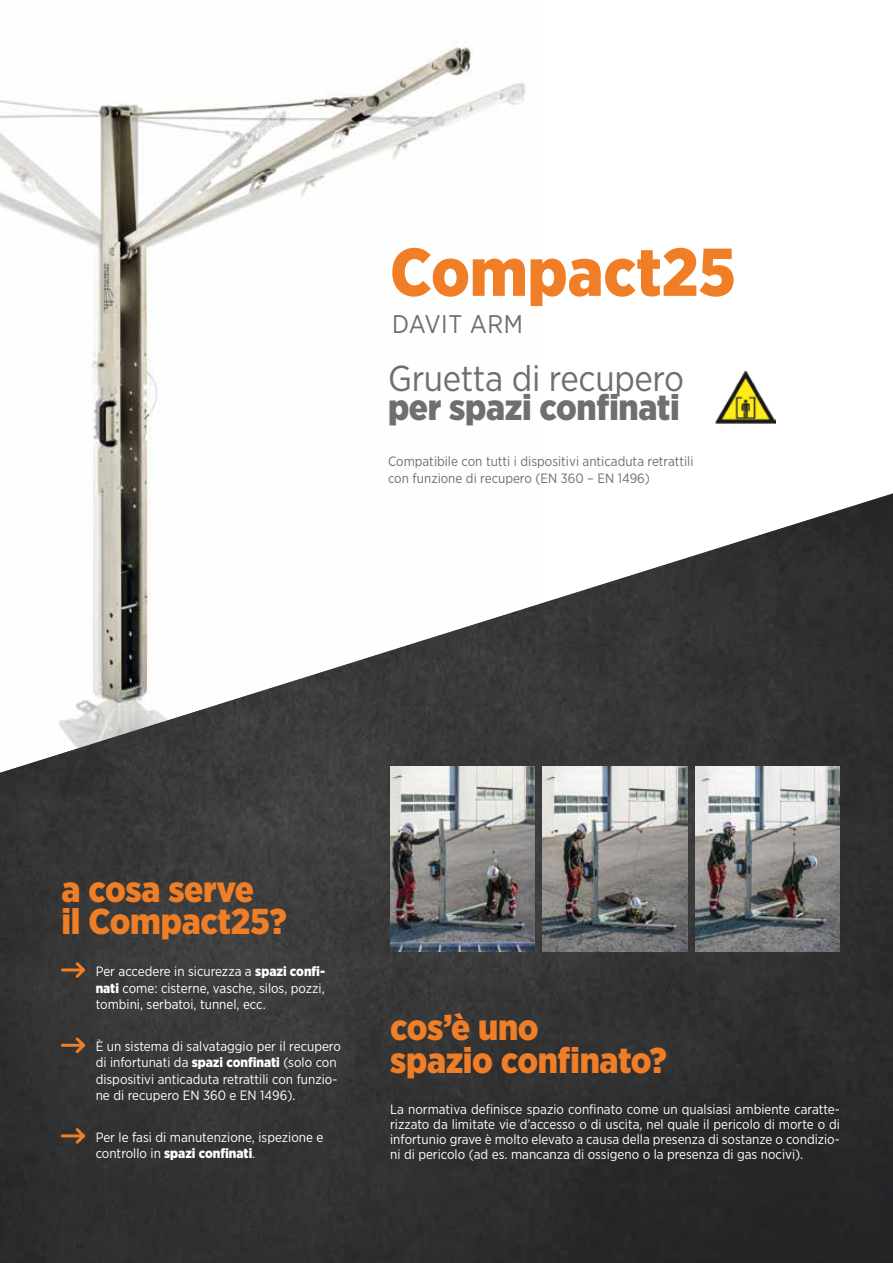
<style>
.page{position:relative;width:893px;height:1263px;background:#fff}
.page>*{position:absolute;margin:0;border:0;box-sizing:border-box;transform-origin:0 0}
.t1{font:900 67.5px "Gotham Narrow";color:#f07e26}
.t2{font:900 36px/32.5px "Gotham Narrow";letter-spacing:-.01em;color:#f07e26}
.t3{font:36px "Gotham Narrow";letter-spacing:-.01em;color:#706f6f}
.t4{font:900 36px "Gotham Narrow";letter-spacing:-.01em;color:#706f6f}
.t5{font:25.5px "Gotham Narrow";letter-spacing:.02em;color:#706f6f}
.t6{font:13.5px/16.5px "Gotham Narrow";color:#fff;text-align:justify}
.t7{font:13.5px/16.5px "Gotham Narrow";color:#706f6f}
.s1{font-weight:900}
</style>
<div class="page">
<img style="left:0;top:46px;width:525px;height:447px">
<img style="left:0;top:493px;width:893px;height:770px">
<svg style="left:59px;top:959px;width:29px;height:21px"></svg>
<svg style="left:59px;top:1035px;width:29px;height:21px"></svg>
<svg style="left:59px;top:1125px;width:29px;height:21px"></svg>
<img style="left:716px;top:370px;width:59px;height:54px">
<img style="left:390px;top:766px;width:145px;height:185px">
<img style="left:695px;top:766px;width:145px;height:185px">
<img style="left:543px;top:766px;width:144px;height:185px">
<h1 class="t1" style="left:390px;top:227px;width:347px">Compact25</h1>
<h3 class="t5" style="left:392px;top:308px;width:132px">DAVIT ARM</h3>
<h2 class="t3" style="left:388px;top:356px;width:298px">Gruetta di recupero</h2>
<h2 class="t4" style="left:388px;top:383px;width:293px">per spazi confinati</h2>
<p class="t7" style="left:388px;top:453px;width:307px">Compatibile con tutti i dispositivi anticaduta retrattili con funzione di recupero (EN 360 – EN 1496)</p>
<h2 class="t2" style="left:62px;top:872px;width:227px">a cosa serve<br>il Compact25?</h2>
<p class="t6" style="left:96px;top:963px;width:231px">Per accedere in sicurezza a <span class="s1">spazi confi&shy;nati</span> come: cisterne, vasche, silos, pozzi, tombini, serbatoi, tunnel, ecc.</p>
<p class="t6" style="left:96px;top:1037px;width:247px;text-align:left">È un sistema di salvataggio per il recupero di infortunati da <span class="s1">spazi confinati</span> (solo con dispositivi anticaduta retrattili con funzio&shy;ne di recupero EN 360 e EN 1496).</p>
<p class="t6" style="left:96px;top:1128px;width:229px">Per le fasi di manutenzione, ispezione e controllo in <span class="s1">spazi confinati</span>.</p>
<h2 class="t2" style="left:390px;top:1010px;width:278px">cos’è uno<br>spazio confinato?</h2>
<p class="t6" style="left:390px;top:1102px;width:451px;line-height:15px">La normativa definisce spazio confinato come un qualsiasi ambiente caratte&shy;rizzato da limitate vie d’accesso o di uscita, nel quale il pericolo di morte o di infortunio grave è molto elevato a causa della presenza di sostanze o condizio&shy;ni di pericolo (ad es. mancanza di ossigeno o la presenza di gas nocivi).</p>
</div>
